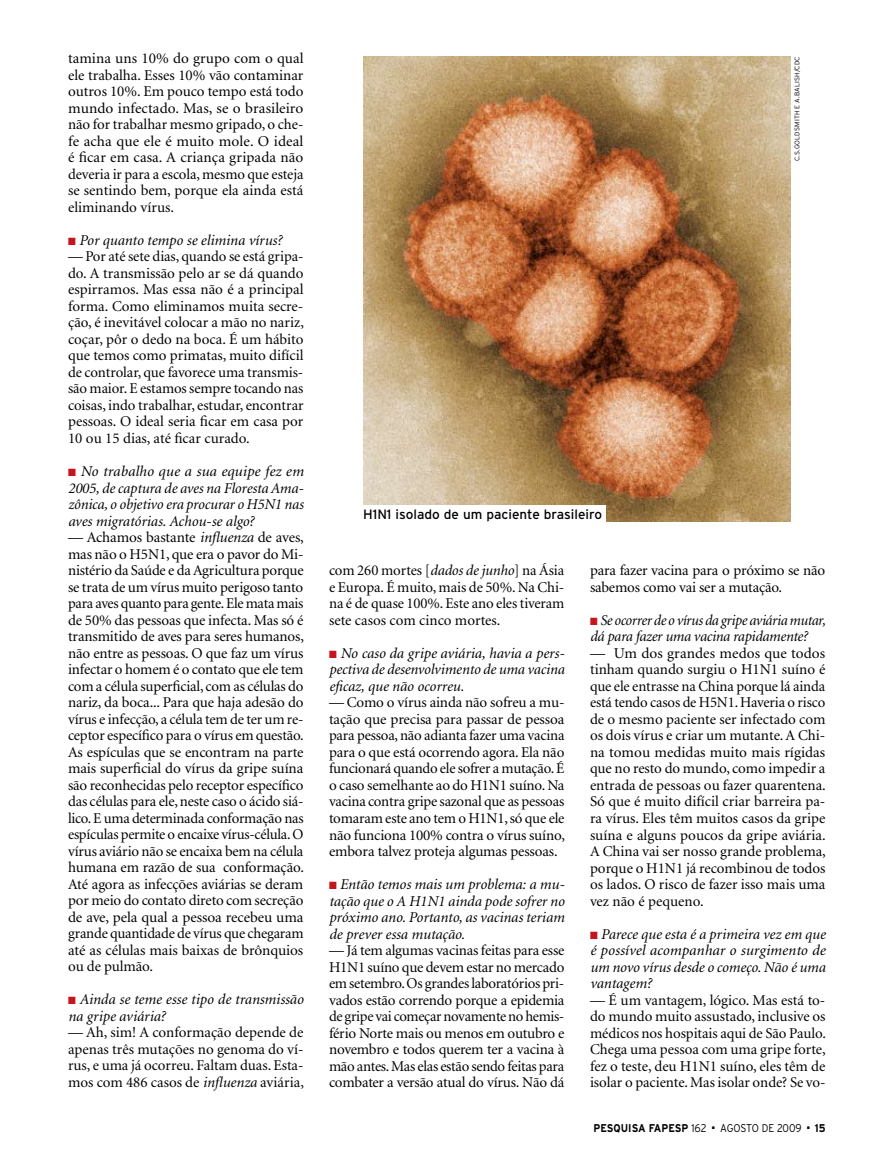
<style>
.page{position:relative;width:885px;height:1170px;background:#fff}
.page>*{position:absolute;margin:0;border:0;box-sizing:border-box;transform-origin:0 0}
.t1{font:15px/16.5px "Minion";letter-spacing:-.005em;color:#000;text-align:justify}
.t2{font:italic 15px/16.5px "Minion";color:#000;text-align:justify}
.t3{font:italic 15px/16.5px "Minion";color:#000;scale:.96 1}
.t4{font:13.5px "Interstate";color:#000}
.t5{font:700 11.25px "Interstate";color:#000;scale:.9 1}
.t6{font:300 11.25px "Interstate";letter-spacing:-.01em;color:#000;scale:.9 1}
.t7{font:300 6.75px "Interstate";letter-spacing:.025em;color:#000}
.s1{color:#c4161c}
.s2{font-style:italic}
.s3{font-weight:300}
</style>
<div class="page">
<img style="left:363px;top:56px;width:427px;height:465px">
<div style="left:350px;top:505px;width:255px;height:19px;background:#fff"></div>
<p class="t1" style="left:68px;top:51px;width:237px">tamina uns 10% do grupo com o qual ele trabalha. Esses 10% vão contaminar outros 10%. Em pouco tempo está todo mundo infectado. Mas, se o brasileiro não for trabalhar mesmo gripado, o che&shy;fe acha que ele é muito mole. O ideal é ficar em casa. A criança gripada não deveria ir para a escola, mesmo que esteja se sentindo bem, porque ela ainda está eliminando vírus.</p>
<p class="t2" style="left:68px;top:232px;width:215px"><span class="s1">■</span> Por quanto tempo se elimina vírus?</p>
<p class="t1" style="left:68px;top:249px;width:237px">— Por até sete dias, quando se está gripa&shy;do. A transmissão pelo ar se dá quando espirramos. Mas essa não é a principal forma. Como eliminamos muita secre&shy;ção, é inevitável colocar a mão no nariz, coçar, pôr o dedo na boca. É um hábito que temos como primatas, muito difícil de controlar, que favorece uma transmis&shy;são maior. E estamos sempre tocando nas coisas, indo trabalhar, estudar, encontrar pessoas. O ideal seria ficar em casa por 10 ou 15 dias, até ficar curado.</p>
<p class="t2" style="left:68px;top:463px;width:237px"><span class="s1">■</span> No trabalho que a sua equipe fez em 2005, de captura de aves na Floresta Ama&shy;zônica, o objetivo era procurar o H5N1 nas aves migratórias. Achou-se algo?</p>
<p class="t1" style="left:68px;top:529px;width:237px">— Achamos bastante <span class="s2">influenza</span> de aves, mas não o H5N1, que era o pavor do Mi&shy;nistério da Saúde e da Agricultura porque se trata de um vírus muito perigoso tanto para aves quanto para gente. Ele mata mais de 50% das pessoas que infecta. Mas só é transmitido de aves para seres humanos, não entre as pessoas. O que faz um vírus infectar o homem é o contato que ele tem com a célula superficial, com as células do nariz, da boca... Para que haja adesão do vírus e infecção, a célula tem de ter um re&shy;ceptor específico para o vírus em questão.<br>As espículas que se encontram na parte mais superficial do vírus da gripe suína são reconhecidas pelo receptor específico das células para ele, neste caso o ácido siá&shy;lico. E uma determinada conformação nas espículas permite o encaixe vírus-célula. O vírus aviário não se encaixa bem na célula humana em razão de sua conformação.<br>Até agora as infecções aviárias se deram por meio do contato direto com secreção de ave, pela qual a pessoa recebeu uma grande quantidade de vírus que chegaram até as células mais baixas de brônquios ou de pulmão.</p>
<p class="t2" style="left:68px;top:991px;width:237px"><span class="s1">■</span> Ainda se teme esse tipo de transmissão na gripe aviária?</p>
<p class="t1" style="left:68px;top:1024px;width:237px">— Ah, sim! A conformação depende de apenas três mutações no genoma do ví&shy;rus, e uma já ocorreu. Faltam duas. Esta&shy;mos com 486 casos de <span class="s2">influenza</span> aviária,</p>
<p class="t4" style="left:363px;top:507px;width:240px">H1N1 isolado de um paciente brasileiro</p>
<p class="t7" style="left:793px;top:161px;width:106px;rotate:-90deg">C.S.GOLDSMITH E A.BALISH/CDC</p>
<p class="t1" style="left:329px;top:562px;width:237px">com 260 mortes [<span class="s2">dados de junho</span>] na Ásia e Europa. É muito, mais de 50%. Na Chi&shy;na é de quase 100%. Este ano eles tiveram sete casos com cinco mortes.</p>
<p class="t2" style="left:329px;top:645px;width:237px"><span class="s1">■</span> No caso da gripe aviária, havia a pers&shy;pectiva de desenvolvimento de uma vacina eficaz, que não ocorreu.</p>
<p class="t1" style="left:329px;top:694px;width:237px">— Como o vírus ainda não sofreu a mu&shy;tação que precisa para passar de pessoa para pessoa, não adianta fazer uma vacina para o que está ocorrendo agora. Ela não funcionará quando ele sofrer a mutação. É o caso semelhante ao do H1N1 suíno. Na vacina contra gripe sazonal que as pessoas tomaram este ano tem o H1N1, só que ele não funciona 100% contra o vírus suíno, embora talvez proteja algumas pessoas.</p>
<p class="t2" style="left:329px;top:876px;width:237px"><span class="s1">■</span> Então temos mais um problema: a mu&shy;tação que o A H1N1 ainda pode sofrer no próximo ano. Portanto, as vacinas teriam de prever essa mutação.</p>
<p class="t1" style="left:329px;top:942px;width:237px">— Já tem algumas vacinas feitas para esse H1N1 suíno que devem estar no mercado em setembro. Os grandes laboratórios pri&shy;vados estão correndo porque a epidemia de gripe vai começar novamente no hemis&shy;fério Norte mais ou menos em outubro e novembro e todos querem ter a vacina à mão antes. Mas elas estão sendo feitas para combater a versão atual do vírus. Não dá</p>
<p class="t1" style="left:590px;top:562px;width:237px">para fazer vacina para o próximo se não sabemos como vai ser a mutação.</p>
<p class="t3" style="left:590px;top:612px;width:247px"><span class="s1">■</span> Se ocorrer de o vírus da gripe aviária mutar, dá para fazer uma vacina rapidamente?</p>
<p class="t1" style="left:590px;top:645px;width:237px">— Um dos grandes medos que todos tinham quando surgiu o H1N1 suíno é que ele entrasse na China porque lá ainda está tendo casos de H5N1. Haveria o risco de o mesmo paciente ser infectado com os dois vírus e criar um mutante. A Chi&shy;na tomou medidas muito mais rígidas que no resto do mundo, como impedir a entrada de pessoas ou fazer quarentena.<br>Só que é muito difícil criar barreira pa&shy;ra vírus. Eles têm muitos casos da gripe suína e alguns poucos da gripe aviária.<br>A China vai ser nosso grande problema, porque o H1N1 já recombinou de todos os lados. O risco de fazer isso mais uma vez não é pequeno.</p>
<p class="t2" style="left:590px;top:925px;width:237px"><span class="s1">■</span> Parece que esta é a primeira vez em que é possível acompanhar o surgimento de um novo vírus desde o começo. Não é uma vantagem?</p>
<p class="t1" style="left:590px;top:991px;width:237px">— É um vantagem, lógico. Mas está to&shy;do mundo muito assustado, inclusive os médicos nos hospitais aqui de São Paulo.<br>Chega uma pessoa com uma gripe forte, fez o teste, deu H1N1 suíno, eles têm de isolar o paciente. Mas isolar onde? Se vo-</p>
<p class="t5" style="left:593px;top:1121px;width:127px">PESQUISA FAPESP <span class="s3">162</span></p>
<p class="t6" style="left:712px;top:1121px;width:101px">■ AGOSTO DE 2009</p>
<p class="t5" style="left:807px;top:1121px;width:22px">■ 15</p>
</div>
